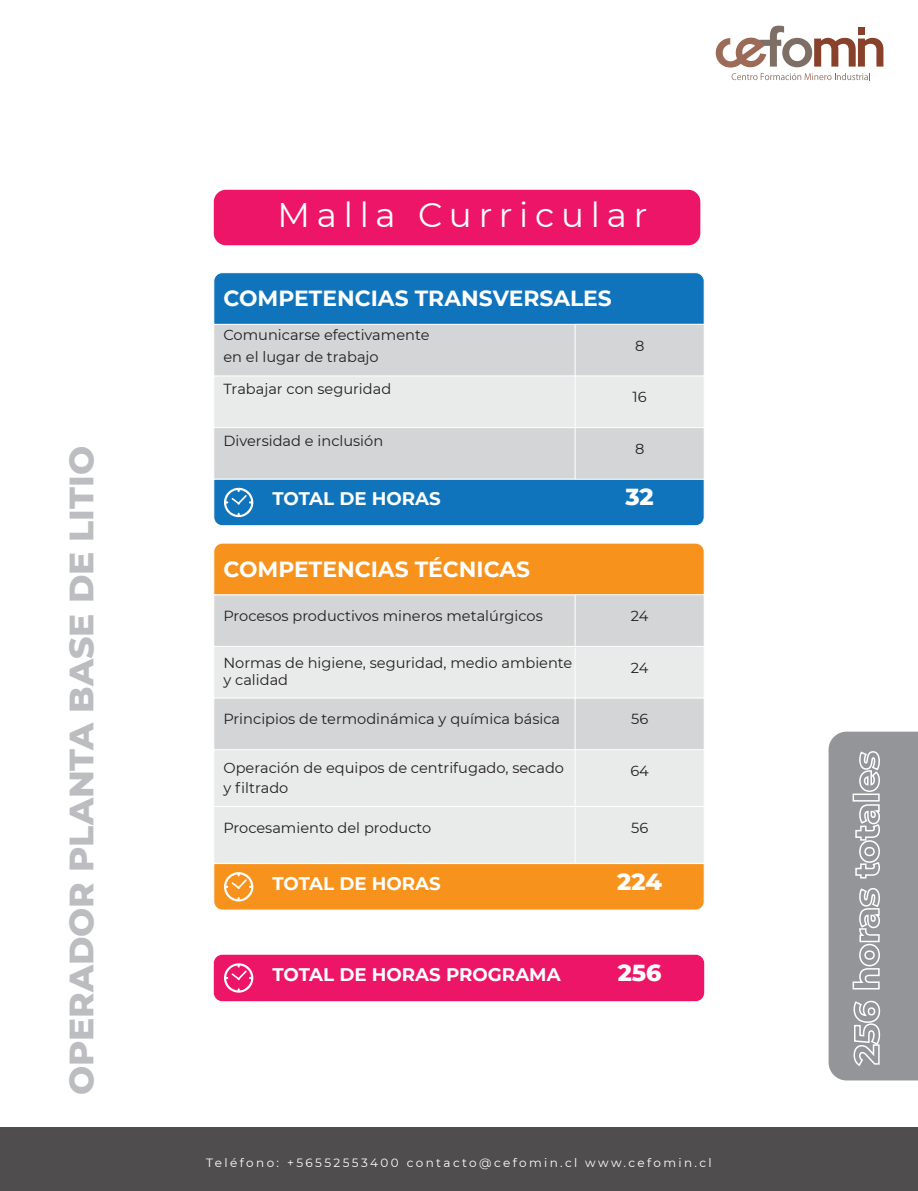
<style>
.page{position:relative;width:918px;height:1191px;background:#fff}
.page>*{position:absolute;margin:0;border:0;box-sizing:border-box;transform-origin:0 0}
.t1{font:800 34.5px "Montserrat";color:#bcbdc0}
.t2{font:34.05px "Montserrat";letter-spacing:.2em;color:#fff}
.t3{font:800 23.7px "Montserrat";color:#fff}
.t4{font:700 21.9px "Montserrat";color:#fff}
.t5{font:700 18.15px "Montserrat";color:#fff}
.t6{font:14.55px/21.9px "Montserrat";color:#231f20}
.t7{font:12px "Montserrat";letter-spacing:.2em;color:#fff}
</style>
<div class="page">
<svg style="left:716px;top:26px;width:167px;height:54px"></svg>
<div style="left:0;top:1127px;width:918px;height:64px;background:#4f4d4d"></div>
<svg style="left:829px;top:731px;width:89px;height:349px;background:#9b9d9f"></svg>
<div style="left:214px;top:190px;width:486px;height:55px;background:#ec1568;border-radius:12px"></div>
<div style="left:213px;top:324px;width:363px;height:52px;background:#d4d5d6;border:1px solid #fff"></div>
<div style="left:213px;top:375px;width:363px;height:53px;background:#e9eaea"></div>
<div style="left:213px;top:427px;width:363px;height:52px;background:#d4d5d6;border:1px solid #fff"></div>
<svg style="left:213px;top:272px;width:492px;height:53px;background:#1b7abf"></svg>
<div style="left:575px;top:324px;width:130px;height:52px;background:#d4d5d6;border:1px solid #fff"></div>
<div style="left:575px;top:375px;width:130px;height:53px;background:#e9eaea;border:1px solid #fff"></div>
<div style="left:575px;top:427px;width:130px;height:52px;background:#d4d5d6;border:1px solid #fff"></div>
<svg style="left:213px;top:478px;width:492px;height:48px;background:#207dc0"></svg>
<div style="left:213px;top:594px;width:363px;height:53px;background:#d4d5d6;border:1px solid #fff"></div>
<div style="left:213px;top:646px;width:363px;height:52px;background:#e9eaea;border:1px solid #fff"></div>
<div style="left:213px;top:697px;width:363px;height:53px;background:#d4d5d6;border:1px solid #fff"></div>
<div style="left:213px;top:749px;width:363px;height:58px;background:#e9eaea;border:1px solid #fff"></div>
<div style="left:213px;top:543px;width:492px;height:52px;background:#f7931d"></div>
<div style="left:575px;top:594px;width:130px;height:53px;background:#d4d5d6;border:1px solid #fff"></div>
<div style="left:575px;top:646px;width:130px;height:52px;background:#e9eaea;border:1px solid #fff"></div>
<div style="left:575px;top:697px;width:130px;height:53px;background:#d4d5d6;border:1px solid #fff"></div>
<div style="left:575px;top:749px;width:130px;height:58px;background:#e9eaea;border:1px solid #fff"></div>
<div style="left:213px;top:806px;width:363px;height:57px;background:#e9eaea;border:1px solid #fff"></div>
<div style="left:575px;top:806px;width:130px;height:57px;background:#e9eaea;border:1px solid #fff"></div>
<svg style="left:213px;top:862px;width:492px;height:48px;background:#f7992b"></svg>
<div style="left:214px;top:954px;width:490px;height:47px;background:#ec1568;border-radius:9px"></div>
<svg style="left:224px;top:963px;width:29px;height:29px"></svg>
<h1 class="t1" style="left:56px;top:1095px;width:650px;rotate:-90deg">OPERADOR PLANTA BASE DE LITIO</h1>
<h2 class="t2" style="left:277px;top:191px;width:371px">Malla Curricular</h2>
<h3 class="t4" style="left:223px;top:283px;width:390px">COMPETENCIAS TRANSVERSALES</h3>
<p class="t6" style="left:223px;top:323px;width:208px">Comunicarse efectivamente en el lugar de trabajo</p>
<p class="t6" style="left:635px;top:334px;width:11px">8</p>
<p class="t6" style="left:633px;top:386px;width:16px">16</p>
<p class="t6" style="left:223px;top:377px;width:169px">Trabajar con seguridad</p>
<p class="t6" style="left:223px;top:429px;width:161px">Diversidad e inclusión</p>
<p class="t6" style="left:635px;top:437px;width:11px">8</p>
<p class="t5" style="left:272px;top:486px;width:170px">TOTAL DE HORAS</p>
<h3 class="t4" style="left:223px;top:553px;width:308px">COMPETENCIAS TÉCNICAS</h3>
<h3 class="t3" style="left:626px;top:479px;width:30px">32</h3>
<p class="t6" style="left:223px;top:604px;width:321px">Procesos productivos mineros metalúrgicos</p>
<p class="t6" style="left:631px;top:604px;width:19px">24</p>
<p class="t6" style="left:631px;top:656px;width:19px">24</p>
<p class="t6" style="left:223px;top:654px;width:350px;line-height:16.4px">Normas de higiene, seguridad, medio ambiente y calidad</p>
<p class="t6" style="left:223px;top:708px;width:338px">Principios de termodinámica y química básica</p>
<p class="t6" style="left:223px;top:757px;width:342px;line-height:20.1px">Operación de equipos de centrifugado, secado y filtrado</p>
<p class="t6" style="left:223px;top:816px;width:209px">Procesamiento del producto</p>
<p class="t6" style="left:631px;top:816px;width:19px">56</p>
<p class="t6" style="left:631px;top:708px;width:19px">56</p>
<p class="t6" style="left:630px;top:759px;width:20px">64</p>
<p class="t5" style="left:272px;top:870px;width:170px">TOTAL DE HORAS</p>
<h3 class="t3" style="left:617px;top:864px;width:46px">224</h3>
<p class="t5" style="left:272px;top:961px;width:290px">TOTAL DE HORAS PROGRAMA</p>
<h3 class="t3" style="left:618px;top:955px;width:45px">256</h3>
<p class="t7" style="left:206px;top:1154px;width:507px">Teléfono: +56552553400 contacto@cefomin.cl www.cefomin.cl</p>
</div>
